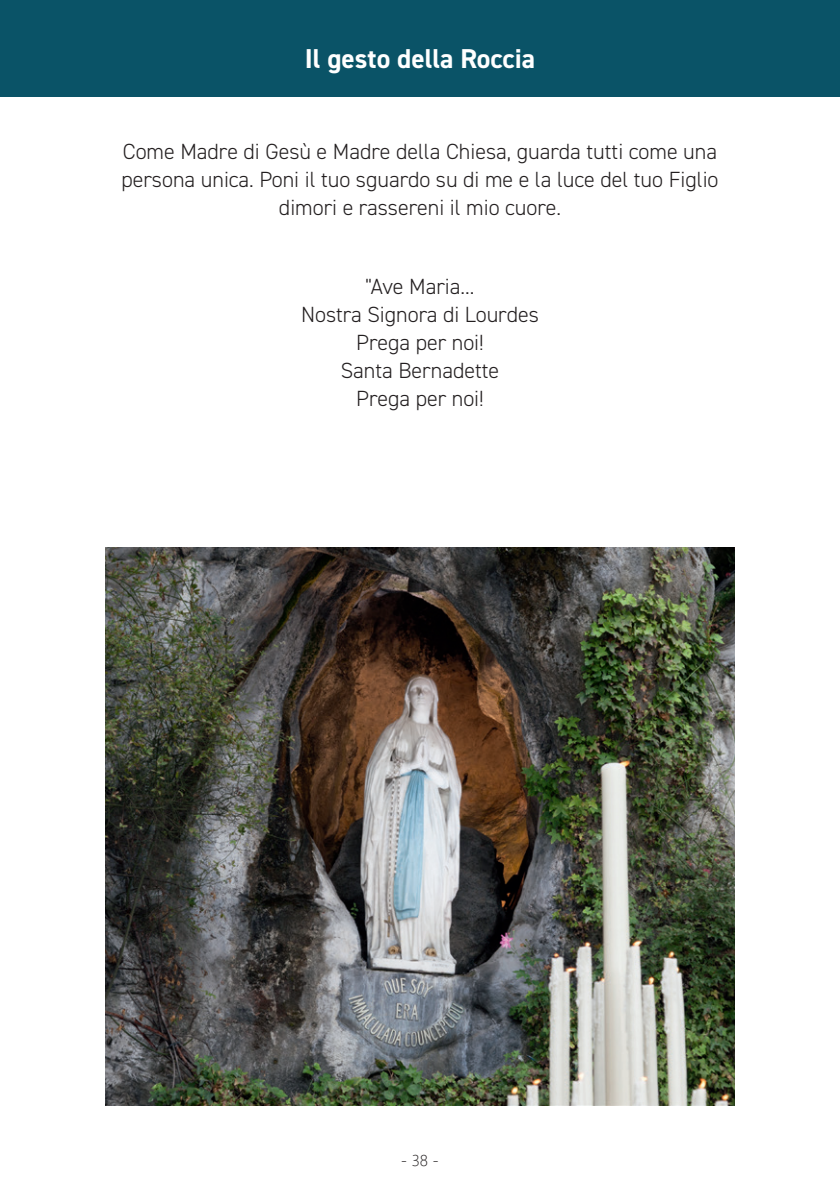
<style>
.page{position:relative;width:840px;height:1191px;background:#fff}
.page>*{position:absolute;margin:0;border:0;box-sizing:border-box;transform-origin:0 0}
.t1{font:700 27.4px "DIN2014";color:#fff}
.t2{font:300 22px/28px "DIN2014";color:#231f20;text-align:center}
.t3{font:16px "Webly Sleek UI Light";color:#231f20}
</style>
<div class="page">
<div style="left:0;top:0;width:839px;height:96px;background:#0a5367"></div>
<img style="left:105px;top:547px;width:629px;height:559px">
<p class="t1" style="left:304px;top:40px;width:232px">Il gesto della Roccia</p>
<p class="t2" style="left:121px;top:137px;width:598px">Come Madre di Gesù e Madre della Chiesa, guarda tutti come una persona unica. Poni il tuo sguardo su di me e la luce del tuo Figlio dimori e rassereni il mio cuore.</p>
<p class="t2" style="left:301px;top:272px;width:239px">"Ave Maria...<br>Nostra Signora di Lourdes<br>Prega per noi!<br>Santa Bernadette<br>Prega per noi!</p>
<p class="t3" style="left:401px;top:1148px;width:39px">- 38 -</p>
</div>
